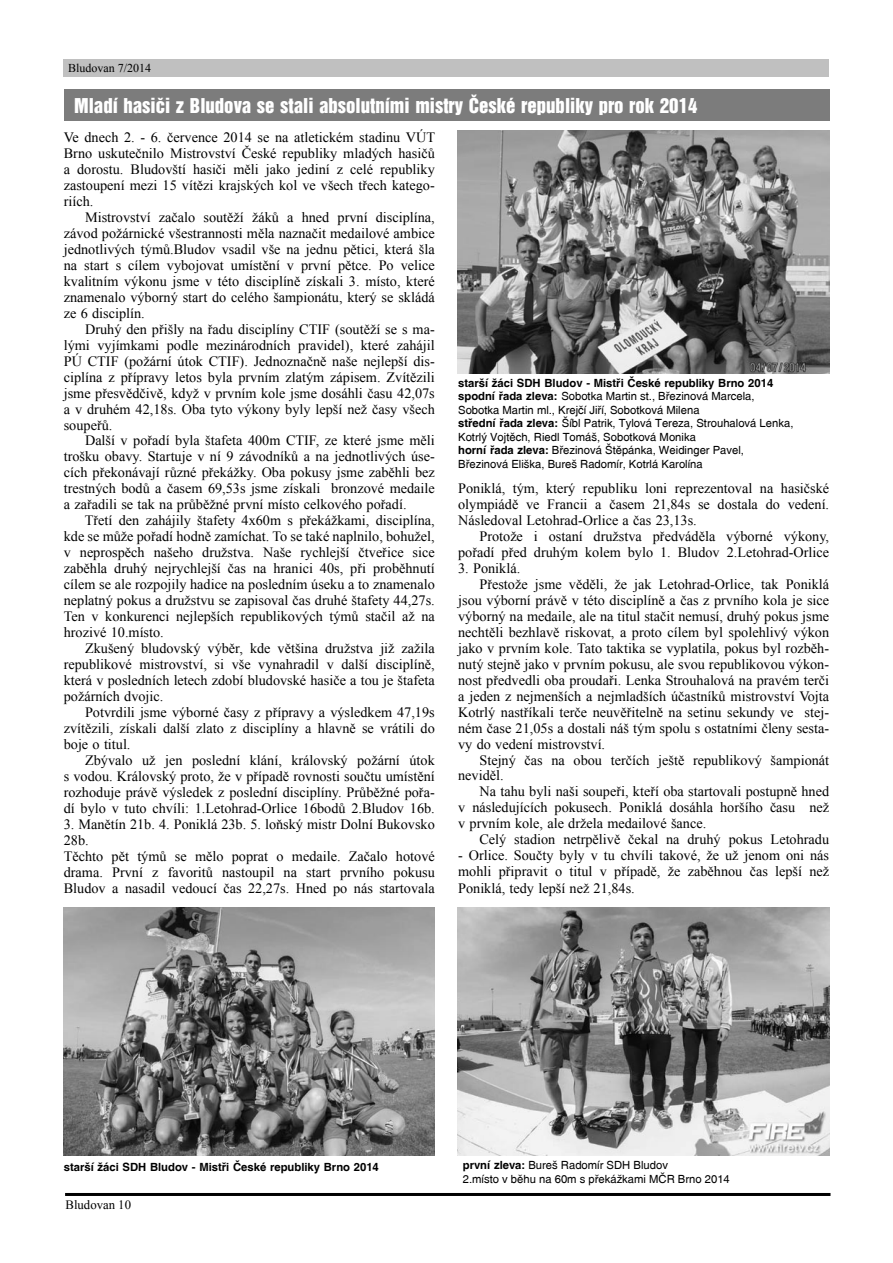
<style>
.page{position:relative;width:893px;height:1263px;background:#fff}
.page>*{position:absolute;margin:0;border:0;box-sizing:border-box;transform-origin:0 0}
.t1{font:18.75px "Switzerland Inserat CE";color:#fff}
.t2{font:14.25px/16px "Times New Roman";color:#000;text-align:justify}
.t3{font:12.75px "Times New Roman";color:#000}
.t4{font:12px "Times New Roman";color:#000}
.t5{font:11.25px/13.5px "Switzerland CE";color:#000}
.t6{font:11.25px "Switzerland CE Bold";color:#000}
.s1{font-family:"Switzerland CE Bold"}
</style>
<div class="page">
<hr style="left:65px;top:1193px;width:765px;height:3px;background:#000">
<div style="left:64px;top:60px;width:765px;height:17px;background:#c0c0c0"></div>
<div style="left:64px;top:89px;width:765px;height:32px;background:#7c7c7c"></div>
<img style="left:458px;top:130px;width:371px;height:243px">
<img style="left:64px;top:907px;width:371px;height:248px">
<img style="left:457px;top:907px;width:372px;height:248px">
<p class="t4" style="left:68px;top:60px;width:85px">Bludovan 7/2014</p>
<h1 class="t1" style="left:74px;top:94px;width:625px">Mladí hasiči z Bludova se stali absolutními mistry České republiky pro rok 2014</h1>
<p class="t2" style="left:64px;top:129px;width:373px">Ve dnech 2. - 6. července 2014 se na atletickém stadinu VÚT Brno uskutečnilo Mistrovství České republiky mladých hasičů a dorostu. Bludovští hasiči měli jako jediní z celé republiky zastoupení mezi 15 vítězi krajských kol ve všech třech katego&shy;riích.</p>
<p class="t2" style="left:64px;top:209px;width:372px;text-indent:21px">Mistrovství začalo soutěží žáků a hned první disciplína, závod požárnické všestrannosti měla naznačit medailové ambice jednotlivých týmů.Bludov vsadil vše na jednu pětici, která šla na start s cílem vybojovat umístění v první pětce. Po velice kvalitním výkonu jsme v této disciplíně získali 3. místo, které znamenalo výborný start do celého šampionátu, který se skládá ze 6 disciplín.</p>
<p class="t2" style="left:64px;top:321px;width:373px;text-indent:21px">Druhý den přišly na řadu disciplíny CTIF (soutěží se s ma&shy;lými vyjímkami podle mezinárodních pravidel), které zahájil PÚ CTIF (požární útok CTIF). Jednoznačně naše nejlepší dis&shy;ciplína z přípravy letos byla prvním zlatým zápisem. Zvítězili jsme přesvědčivě, když v prvním kole jsme dosáhli času 42,07s a v druhém 42,18s. Oba tyto výkony byly lepší než časy všech soupeřů.</p>
<p class="t2" style="left:64px;top:432px;width:372px;text-indent:21px">Další v pořadí byla štafeta 400m CTIF, ze které jsme měli trošku obavy. Startuje v ní 9 závodníků a na jednotlivých úse&shy;cích překonávají různé překážky. Oba pokusy jsme zaběhli bez trestných bodů a časem 69,53s jsme získali bronzové medaile a zařadili se tak na průběžné první místo celkového pořadí.</p>
<p class="t2" style="left:64px;top:512px;width:372px;text-indent:21px">Třetí den zahájily štafety 4x60m s překážkami, disciplína, kde se může pořadí hodně zamíchat. To se také naplnilo, bohužel, v neprospěch našeho družstva. Naše rychlejší čtveřice sice zaběhla druhý nejrychlejší čas na hranici 40s, při proběhnutí cílem se ale rozpojily hadice na posledním úseku a to znamenalo neplatný pokus a družstvu se zapisoval čas druhé štafety 44,27s.<br>Ten v konkurenci nejlepších republikových týmů stačil až na hrozivé 10.místo.</p>
<p class="t2" style="left:64px;top:640px;width:373px;text-indent:21px">Zkušený bludovský výběr, kde většina družstva již zažila republikové mistrovství, si vše vynahradil v další disciplíně, která v posledních letech zdobí bludovské hasiče a tou je štafeta požárních dvojic.</p>
<p class="t2" style="left:64px;top:704px;width:372px;text-indent:21px">Potvrdili jsme výborné časy z přípravy a výsledkem 47,19s zvítězili, získali další zlato z disciplíny a hlavně se vrátili do boje o titul.</p>
<p class="t2" style="left:64px;top:752px;width:372px;text-indent:21px">Zbývalo už jen poslední klání, královský požární útok s vodou. Královský proto, že v případě rovnosti součtu umístění rozhoduje právě výsledek z poslední disciplíny. Průběžné pořa&shy;dí bylo v tuto chvíli: 1.Letohrad-Orlice 16bodů 2.Bludov 16b.</p>
<p class="t2" style="left:64px;top:816px;width:372px;text-align:left">3. Manětín 21b. 4. Poniklá 23b. 5. loňský mistr Dolní Bukovsko 28b.<br>Těchto pět týmů se mělo poprat o medaile. Začalo hotové drama. První z favoritů nastoupil na start prvního pokusu Bludov a nasadil vedoucí čas 22,27s. Hned po nás startovala</p>
<p class="t6" style="left:458px;top:376px;width:317px">starší žáci SDH Bludov - Mistři České republiky Brno 2014</p>
<p class="t5" style="left:458px;top:389px;width:337px"><span class="s1">spodní řada zleva:</span> Sobotka Martin st., Březinová Marcela, Sobotka Martin ml., Krejčí Jiří, Sobotková Milena<br><span class="s1">střední řada zleva:</span> Šíbl Patrik, Tylová Tereza, Strouhalová Lenka, Kotrlý Vojtěch, Riedl Tomáš, Sobotková Monika<br><span class="s1">horní řada zleva:</span> Březinová Štěpánka, Weidinger Pavel, Březinová Eliška, Bureš Radomír, Kotrlá Karolína</p>
<p class="t2" style="left:458px;top:480px;width:372px">Poniklá, tým, který republiku loni reprezentoval na hasičské olympiádě ve Francii a časem 21,84s se dostala do vedení.<br>Následoval Letohrad-Orlice a čas 23,13s.</p>
<p class="t2" style="left:458px;top:528px;width:373px;text-align:right">Protože i ostaní družstva předváděla výborné výkony, pořadí před druhým kolem bylo 1. Bludov 2.Letohrad-Orlice</p>
<p class="t2" style="left:458px;top:560px;width:64px">3. Poniklá.</p>
<p class="t2" style="left:479px;top:576px;width:351px">Přestože jsme věděli, že jak Letohrad-Orlice, tak Poniklá</p>
<p class="t2" style="left:458px;top:592px;width:372px">jsou výborní právě v této disciplíně a čas z prvního kola je sice</p>
<p class="t2" style="left:458px;top:608px;width:372px">výborný na medaile, ale na titul stačit nemusí, druhý pokus jsme</p>
<p class="t2" style="left:458px;top:624px;width:372px">nechtěli bezhlavě riskovat, a proto cílem byl spolehlivý výkon</p>
<p class="t2" style="left:458px;top:640px;width:372px">jako v prvním kole. Tato taktika se vyplatila, pokus byl rozběh-</p>
<p class="t2" style="left:458px;top:656px;width:372px">nutý stejně jako v prvním pokusu, ale svou republikovou výkon-</p>
<p class="t2" style="left:458px;top:672px;width:372px">nost předvedli oba proudaři. Lenka Strouhalová na pravém terči</p>
<p class="t2" style="left:458px;top:687px;width:372px">a jeden z nejmenších a nejmladších účastníků mistrovství Vojta</p>
<p class="t2" style="left:458px;top:703px;width:372px">Kotrlý nastříkali terče neuvěřitelně na setinu sekundy ve stej-</p>
<p class="t2" style="left:458px;top:719px;width:372px">ném čase 21,05s a dostali náš tým spolu s ostatními členy sesta-</p>
<p class="t2" style="left:458px;top:735px;width:149px">vy do vedení mistrovství.</p>
<p class="t2" style="left:479px;top:751px;width:351px">Stejný čas na obou terčích ještě republikový šampionát</p>
<p class="t2" style="left:458px;top:767px;width:47px">neviděl.</p>
<p class="t2" style="left:479px;top:783px;width:351px">Na tahu byli naši soupeři, kteří oba startovali postupně hned</p>
<p class="t2" style="left:458px;top:799px;width:372px">v následujících pokusech. Poniklá dosáhla horšího času než</p>
<p class="t2" style="left:458px;top:815px;width:250px">v prvním kole, ale držela medailové šance.</p>
<p class="t2" style="left:479px;top:831px;width:351px">Celý stadion netrpělivě čekal na druhý pokus Letohradu</p>
<p class="t2" style="left:458px;top:847px;width:372px">- Orlice. Součty byly v tu chvíli takové, že už jenom oni nás mohli připravit o titul v případě, že zaběhnou čas lepší než Poniklá, tedy lepší než 21,84s.</p>
<p class="t6" style="left:64px;top:1160px;width:317px">starší žáci SDH Bludov - Mistři České republiky Brno 2014</p>
<p class="t3" style="left:66px;top:1196px;width:67px">Bludovan 10</p>
<p class="t5" style="left:463px;top:1157px;width:269px;line-height:14.1px"><span class="s1">první zleva:</span> Bureš Radomír SDH Bludov<br>2.místo v běhu na 60m s překážkami MČR Brno 2014</p>
</div>
